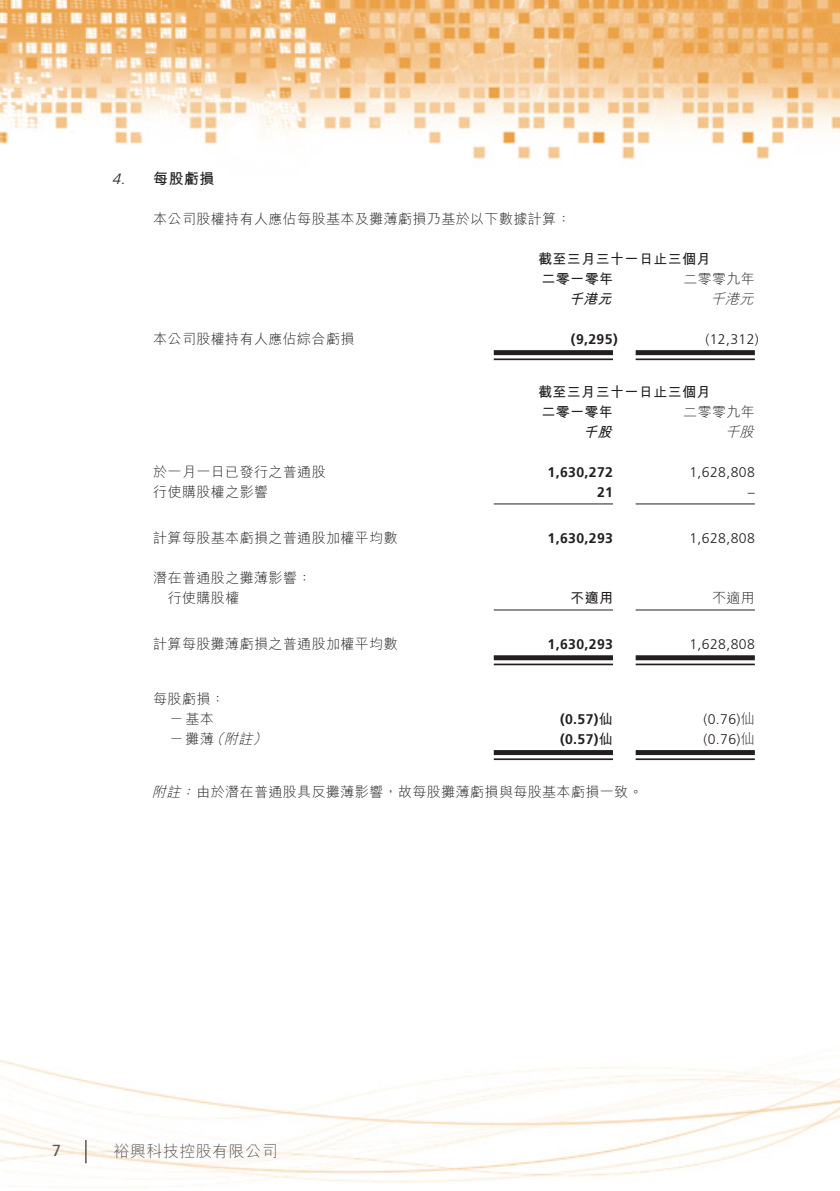
<style>
.page{position:relative;width:840px;height:1191px;background:#fff}
.page>*{position:absolute;margin:0;border:0;box-sizing:border-box;transform-origin:0 0}
.t1{font:300 16px "M Hei HK";letter-spacing:.03em;color:#57585a}
.t2{font:16px "Frutiger LT Std";color:#57585a}
.t3{font:700 15px "M Hei HK";color:#231f20}
.t4{font:300 14px/20px "M Hei HK";letter-spacing:.03em;color:#231f20}
.t5{font:700 14px "Frutiger LT Std";letter-spacing:.03em;color:#231f20}
.t6{font:300 14px "Frutiger LT Std";letter-spacing:.03em;color:#231f20}
.t7{font:700 14px/20px "M Hei HK";letter-spacing:.03em;color:#231f20}
.t8{font:italic 300 14px "M Hei HK";color:#231f20}
.t9{font:italic 700 14px "M Hei HK";color:#231f20}
.s1{font-family:"Frutiger LT Std";font-weight:300;font-style:italic}
.s2{font-family:"M Hei HK"}
.s3{font-style:normal}
.s4{font-style:italic}
</style>
<div class="page">
<img style="left:0;top:0;width:839px;height:1188px">
<hr style="left:85px;top:1140px;width:2px;height:23px;background:#57585a">
<div style="left:493px;top:350px;width:119px;height:5px;background:#231f20"></div>
<hr style="left:493px;top:358px;width:119px;height:2px;background:#231f20">
<div style="left:635px;top:350px;width:119px;height:5px;background:#231f20"></div>
<hr style="left:635px;top:358px;width:119px;height:2px;background:#231f20">
<hr style="left:493px;top:503px;width:119px;height:1px;background:#231f20">
<hr style="left:635px;top:503px;width:119px;height:1px;background:#231f20">
<hr style="left:493px;top:609px;width:119px;height:1px;background:#231f20">
<hr style="left:635px;top:609px;width:119px;height:1px;background:#231f20">
<div style="left:493px;top:655px;width:119px;height:5px;background:#231f20"></div>
<hr style="left:493px;top:663px;width:119px;height:2px;background:#231f20">
<div style="left:635px;top:655px;width:119px;height:5px;background:#231f20"></div>
<hr style="left:635px;top:663px;width:119px;height:2px;background:#231f20">
<div style="left:493px;top:750px;width:119px;height:5px;background:#231f20"></div>
<hr style="left:493px;top:758px;width:119px;height:2px;background:#231f20">
<div style="left:635px;top:750px;width:119px;height:5px;background:#231f20"></div>
<hr style="left:635px;top:758px;width:119px;height:2px;background:#231f20">
<p class="t3" style="left:112px;top:167px;width:104px"><span class="s1">4.</span> 每股虧損</p>
<p class="t4" style="left:153px;top:208px;width:418px">本公司股權持有人應佔每股基本及攤薄虧損乃基於以下數據計算：</p>
<p class="t7" style="left:538px;top:247px;width:174px">截至三月三十一日止三個月二零一零年</p>
<p class="t4" style="left:683px;top:268px;width:73px">二零零九年</p>
<p class="t9" style="left:568px;top:288px;width:49px">千港元</p>
<p class="t8" style="left:710px;top:289px;width:49px">千港元</p>
<p class="t4" style="left:153px;top:328px;width:203px">本公司股權持有人應佔綜合虧損</p>
<p class="t5" style="left:570px;top:330px;width:48px">(9,295)</p>
<p class="t6" style="left:705px;top:331px;width:55px">(12,312)</p>
<p class="t7" style="left:537px;top:380px;width:174px">截至三月三十一日止三個月二零一零年</p>
<p class="t4" style="left:683px;top:401px;width:73px">二零零九年</p>
<p class="t9" style="left:582px;top:421px;width:35px">千股</p>
<p class="t8" style="left:724px;top:421px;width:35px">千股</p>
<p class="t4" style="left:153px;top:461px;width:174px">於一月一日已發行之普通股</p>
<p class="t5" style="left:547px;top:463px;width:67px">1,630,272</p>
<p class="t6" style="left:689px;top:464px;width:67px">1,628,808</p>
<p class="t4" style="left:153px;top:481px;width:116px">行使購股權之影響</p>
<p class="t5" style="left:596px;top:483px;width:17px">21</p>
<p class="t6" style="left:747px;top:484px;width:8px">–</p>
<p class="t4" style="left:153px;top:527px;width:246px">計算每股基本虧損之普通股加權平均數</p>
<p class="t5" style="left:547px;top:529px;width:67px">1,630,293</p>
<p class="t6" style="left:689px;top:530px;width:67px">1,628,808</p>
<p class="t4" style="left:168px;top:567px;width:145px;text-indent:-14px">潛在普通股之攤薄影響：行使購股權</p>
<p class="t7" style="left:570px;top:586px;width:44px">不適用</p>
<p class="t4" style="left:711px;top:587px;width:44px">不適用</p>
<p class="t4" style="left:153px;top:633px;width:246px">計算每股攤薄虧損之普通股加權平均數</p>
<p class="t5" style="left:547px;top:635px;width:67px">1,630,293</p>
<p class="t6" style="left:689px;top:636px;width:67px">1,628,808</p>
<p class="t4" style="left:153px;top:688px;width:73px;text-align:center">每股虧損：－基本</p>
<p class="t5" style="left:559px;top:710px;width:54px">(0.57)<span class="s2">仙</span></p>
<p class="t6" style="left:703px;top:711px;width:53px">(0.76)<span class="s2">仙</span></p>
<p class="t8" style="left:169px;top:728px;width:104px"><span class="s3">－攤薄</span>（附註）</p>
<p class="t5" style="left:559px;top:730px;width:54px">(0.57)<span class="s2">仙</span></p>
<p class="t6" style="left:703px;top:730px;width:53px">(0.76)<span class="s2">仙</span></p>
<p class="t4" style="left:152px;top:781px;width:492px"><span class="s4">附註：</span>由於潛在普通股具反攤薄影響，故每股攤薄虧損與每股基本虧損一致。</p>
<p class="t2" style="left:52px;top:1141px;width:10px">7</p>
<p class="t1" style="left:113px;top:1140px;width:166px">裕興科技控股有限公司</p>
</div>
